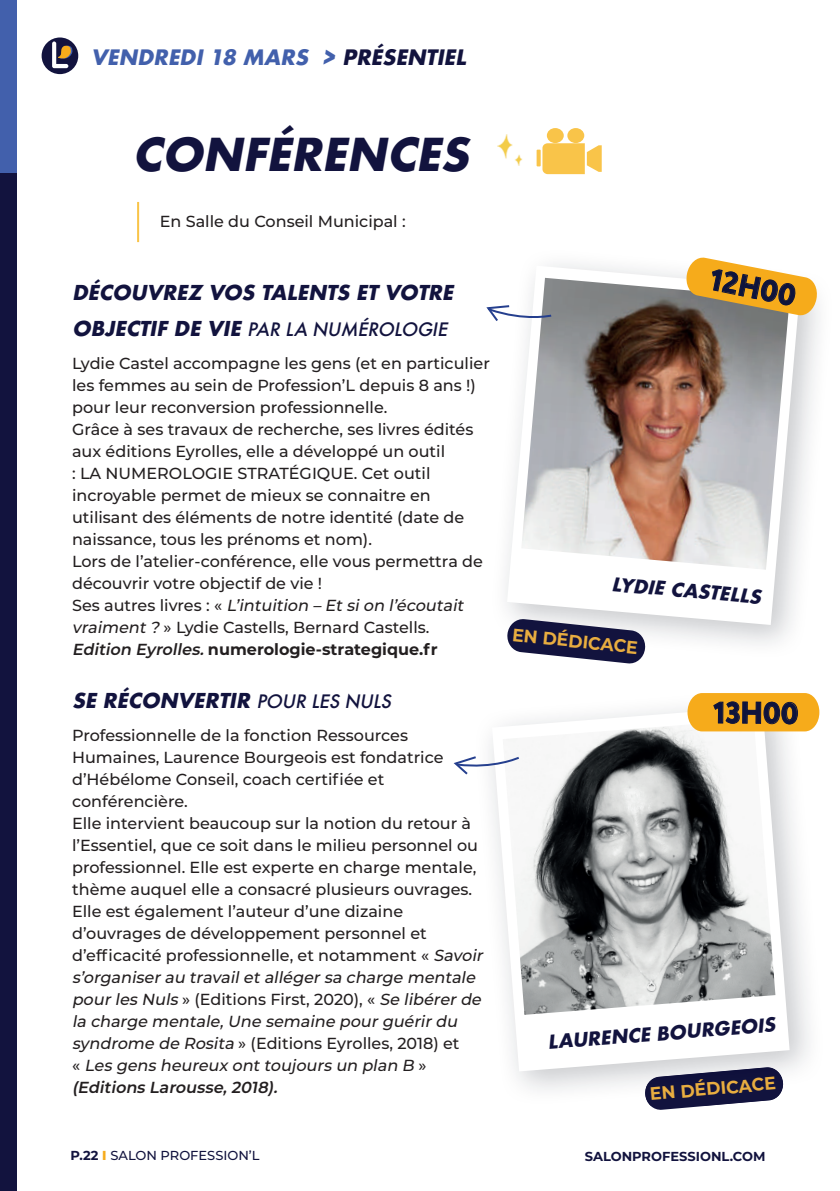
<style>
.page{position:relative;width:840px;height:1191px;background:#fff}
.page>*{position:absolute;margin:0;border:0;box-sizing:border-box;transform-origin:0 0}
.t1{font:italic 700 44.2px "Futura";color:#12133e}
.t2{font:800 30px "Nolan Next";color:#0f143c;scale:.96 1}
.t3{font:italic 700 20.6px "Futura";color:#4260ac}
.t4{font:italic 700 20px "Futura";color:#12133e}
.t5{font:italic 700 18.6px "Futura";color:#12133e}
.t6{font:italic 500 18px "Futura";color:#12133e}
.t7{font:700 18px "Montserrat";color:#e8ad40;scale:.96 1}
.t8{font:500 16px/22px "Montserrat";color:#231f20}
.t9{font:500 13px "Montserrat";color:#12133e}
.t10{font:700 13px "Montserrat";color:#12133e}
.s1{color:#12133e}
.s2{font-weight:700;font-size:20px}
.s3{font-style:italic}
.s4{font-weight:600;font-style:italic}
.s5{font-weight:700}
.s6{font-weight:500;font-size:18px}
.s7{font-weight:800;color:#f6ab1b}
</style>
<div class="page">
<div style="left:0;top:172px;width:16px;height:1019px;background:#12133e"></div>
<div style="left:0;top:0;width:16px;height:172px;background:#4260ac"></div>
<div style="left:42px;top:37px;width:36px;height:37px;background:#12133e;border-radius:50%"></div>
<svg style="left:52px;top:41px;width:21px;height:27px"></svg>
<svg style="left:651px;top:1106px;width:53px;height:4px"></svg>
<svg style="left:507px;top:266px;width:292px;height:359px"></svg>
<img style="left:521px;top:278px;width:268px;height:292px">
<img style="left:497px;top:134px;width:26px;height:32px">
<img style="left:489px;top:704px;width:331px;height:386px">
<img style="left:644px;top:1071px;width:139px;height:35px">
<svg style="left:492px;top:706px;width:297px;height:365px"></svg>
<img style="left:502px;top:719px;width:273px;height:295px">
<svg style="left:486px;top:304px;width:67px;height:19px"></svg>
<svg style="left:453px;top:754px;width:67px;height:22px"></svg>
<svg style="left:687px;top:693px;width:131px;height:38px;background:#f6ae24"></svg>
<svg style="left:684px;top:257px;width:134px;height:59px"></svg>
<svg style="left:506px;top:618px;width:139px;height:46px"></svg>
<svg style="left:536px;top:128px;width:65px;height:46px"></svg>
<p class="t3" style="left:91px;top:42px;width:382px">VENDREDI 18 MARS &gt; <span class="s1">PRÉSENTIEL</span></p>
<h1 class="t1" style="left:132px;top:122px;width:349px">CONFÉRENCES</h1>
<p class="t8" style="left:160px;top:210px;width:247px">En Salle du Conseil Municipal :</p>
<p class="t4" style="left:72px;top:278px;width:387px">DÉCOUVREZ VOS TALENTS ET VOTRE</p>
<p class="t6" style="left:72px;top:316px;width:381px"><span class="s2">OBJECTIF DE VIE</span> PAR LA NUMÉROLOGIE</p>
<p class="t8" style="left:72px;top:352px;width:419px">Lydie Castel accompagne les gens (et en particulier les femmes au sein de Profession’L depuis 8 ans !) pour leur reconversion professionnelle.<br>Grâce à ses travaux de recherche, ses livres édités aux éditions Eyrolles, elle a développé un outil<br>: LA NUMEROLOGIE STRATÉGIQUE. Cet outil incroyable permet de mieux se connaitre en utilisant des éléments de notre identité (date de naissance, tous les prénoms et nom).<br>Lors de l’atelier-conférence, elle vous permettra de découvrir votre objectif de vie !<br>S e s a u t re s l i v re s : « <span class="s3">L’intuition – Etsion l’écoutait vraiment?</span> » Lydie Castells, Bernard Castells.<br><span class="s4">Edition Eyrolles.</span><span class="s5">numerologie-strategique.fr</span></p>
<p class="t4" style="left:72px;top:686px;width:324px">SE RÉCONVERTIR <span class="s6">POUR LES NULS</span></p>
<p class="t8" style="left:72px;top:724px;width:415px">Professionnelle de la fonction Ressources Humaines, Laurence Bourgeois est fondatrice d’Hébélome Conseil, coach certifiée et conférencière.<br>Elle intervient beaucoup sur la notion du retour à l’Essentiel, que ce soit dans le milieu personnel ou professionnel. Elle est experte en charge mentale, thème auquel elle a consacré plusieurs ouvrages.<br>Elle est également l’auteur d’une dizaine d’ouvrages de développement personnel et d’efficacité professionnelle, et notamment « <span class="s3">Savoir s’organiserau travailetallégersa charge mentale pourles Nuls</span> » (Editions First, 2020), « <span class="s3">Se libérerde la charge mentale,Une semaine pourguérirdu syndrome de Rosita</span> » (Editions Eyrolles, 2018) et<br>« <span class="s3">Les gens heureux onttoujours un plan B</span> » <span class="s4">(Editions Larousse,2018).</span></p>
<p class="t9" style="left:70px;top:1146px;width:191px"><span class="s5">P.22</span> <span class="s7">I</span> SALON PROFESSION’L</p>
<h2 class="t2" style="left:713px;top:260px;width:92px;rotate:12deg">12H00</h2>
<p class="t5" style="left:612px;top:570px;width:151px;rotate:5deg">LYDIE CASTELLS</p>
<p class="t7" style="left:513px;top:621px;width:133px;rotate:6deg">EN DÉDICACE</p>
<h2 class="t2" style="left:713px;top:693px;width:91px;rotate:1deg">13H00</h2>
<p class="t5" style="left:546px;top:1029px;width:230px;rotate:-5deg">LAURENCE BOURGEOIS</p>
<p class="t7" style="left:648px;top:1081px;width:133px;rotate:-5deg">EN DÉDICACE</p>
<p class="t10" style="left:584px;top:1146px;width:182px">SALONPROFESSIONL.COM</p>
</div>
